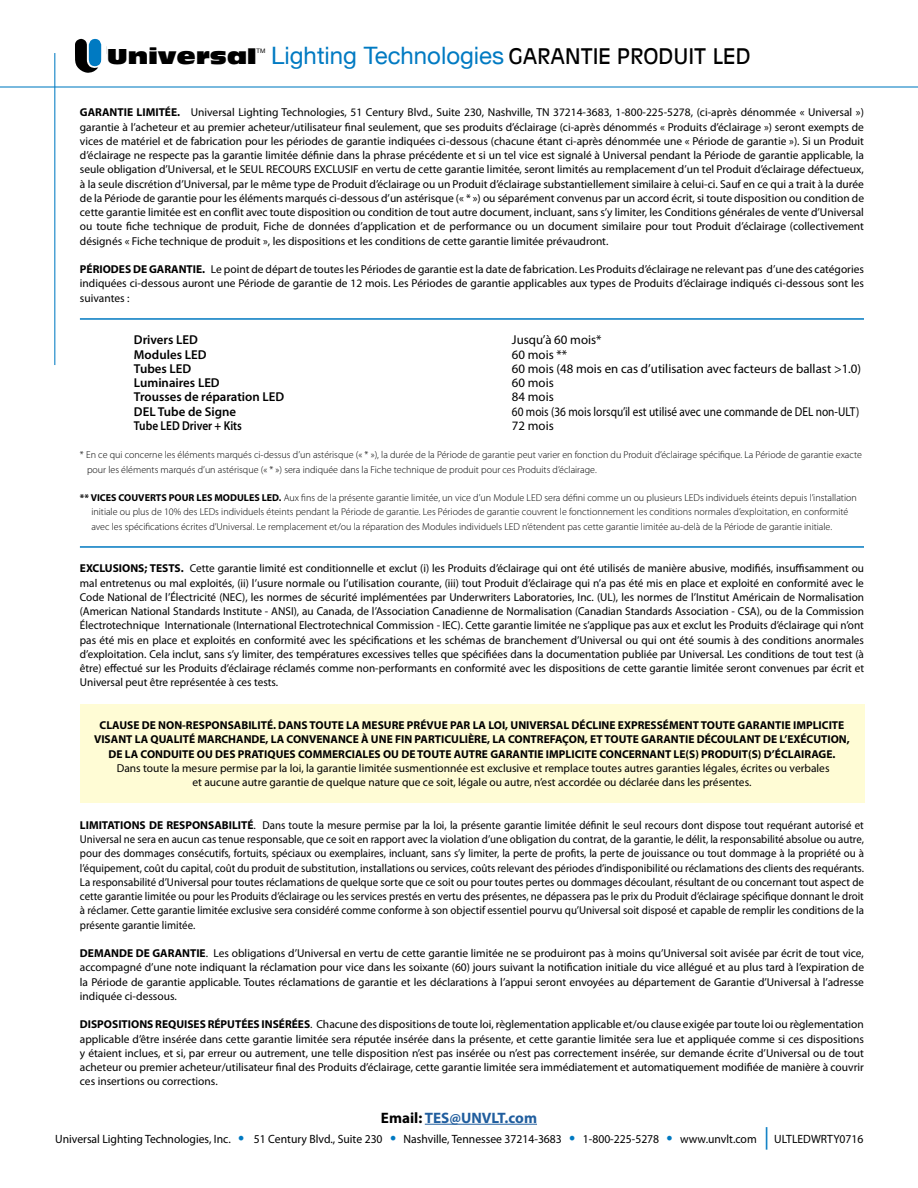
<style>
.page{position:relative;width:918px;height:1188px;background:#fff}
.page>*{position:absolute;margin:0;border:0;box-sizing:border-box;transform-origin:0 0}
.t1{font:24px "Helvetica Neue";color:#007ac2}
.t2{font:21px "Antique Olive Std Nord";color:#000}
.t3{font:700 15.15px "Myriad Pro";color:#215e9e}
.t4{font:12.9px "Myriad Pro";color:#000}
.t5{font:600 12.9px "Myriad Pro";color:#000}
.t6{font:12.9px "Myriad Pro";color:#000;scale:.88 1}
.t7{font:600 12.9px "Myriad Pro";color:#000;scale:.88 1}
.t8{font:12px "Myriad Pro";color:#000}
.t9{font:11.4px/14.2px "Myriad Pro";color:#000;text-align:justify}
.t10{font:700 11.4px/14.2px "Myriad Pro";color:#000;text-align:center}
.t11{font:300 10.05px/14.2px "Myriad Pro";color:#000}
.t12{font:6.15px "Helvetica Neue";color:#000}
.s1{font-family:"Antique Olive";font-size:21px;color:#000}
.s2{font-weight:700}
.s3{color:#000}
.s4{font-size:22.5px;color:#0079c1}
</style>
<div class="page">
<div style="left:80px;top:704px;width:785px;height:99px;background:#fffcd5"></div>
<svg style="left:75px;top:38px;width:32px;height:35px"></svg>
<hr style="left:54px;top:53px;width:2px;height:312px;background:#007ac2">
<hr style="left:0;top:86px;width:918px;height:2px;background:#007ac2">
<hr style="left:425px;top:1124px;width:112px;height:1px;background:#215e9e">
<hr style="left:80px;top:318px;width:784px;height:2px;background:#0079c1">
<hr style="left:80px;top:546px;width:784px;height:2px;background:#0079c1">
<h2 class="t2" style="left:107px;top:44px;width:151px">Universal</h2>
<p class="t12" style="left:257px;top:46px;width:10px">TM</p>
<h1 class="t1" style="left:271px;top:39px;width:481px">Lighting Technologies <span class="s1">GARANTIE PRODUIT LED</span></h1>
<p class="t9" style="left:80px;top:106px;width:786px"><span class="s2">GARANTIE LIMITÉE.</span> Universal Lighting Technologies, 51 Century Blvd., Suite 230, Nashville, TN 37214-3683, 1-800-225-5278, (ci-après dénommée « Universal ») garantie à l’acheteur et au premier acheteur/utilisateur final seulement, que ses produits d’éclairage (ci-après dénommés « Produits d’éclairage ») seront exempts de vices de matériel et de fabrication pour les périodes de garantie indiquées ci-dessous (chacune étant ci-après dénommée une « Période de garantie »). Si un Produit d’éclairage ne respecte pas la garantie limitée définie dans la phrase précédente et si un tel vice est signalé à Universal pendant la Période de garantie applicable, la seule obligation d’Universal, et le SEUL RECOURS EXCLUSIF en vertu de cette garantie limitée, seront limités au remplacement d’un tel Produit d’éclairage défectueux, à la seule discrétion d’Universal, par le même type de Produit d’éclairage ou un Produit d’éclairage substantiellement similaire à celui-ci. Sauf en ce qui a trait à la durée de la Période de garantie pour les éléments marqués ci-dessous d’un astérisque (« * ») ou séparément convenus par un accord écrit, si toute disposition ou condition de cette garantie limitée est en conflit avec toute disposition ou condition de tout autre document, incluant, sans s’y limiter, les Conditions générales de vente d’Universal ou toute fiche technique de produit, Fiche de données d’application et de performance ou un document similaire pour tout Produit d’éclairage (collectivement désignés « Fiche technique de produit », les dispositions et les conditions de cette garantie limitée prévaudront.</p>
<p class="t9" style="left:80px;top:262px;width:786px"><span class="s2">PÉRIODES DE GARANTIE.</span> Le point de départ de toutes les Périodes de garantie est la date de fabrication. Les Produits d’éclairage ne relevant pas d’une des catégories indiquées ci-dessous auront une Période de garantie de 12 mois. Les Périodes de garantie applicables aux types de Produits d’éclairage indiqués ci-dessous sont les suivantes :</p>
<p class="t5" style="left:134px;top:333px;width:66px">Drivers LED</p>
<p class="t4" style="left:512px;top:333px;width:91px">Jusqu’à 60 mois*</p>
<p class="t5" style="left:134px;top:347px;width:74px">Modules LED</p>
<p class="t4" style="left:512px;top:347px;width:57px">60 mois **</p>
<p class="t5" style="left:134px;top:361px;width:59px">Tubes LED</p>
<p class="t4" style="left:512px;top:362px;width:351px">60 mois (48 mois en cas d’utilisation avec facteurs de ballast &gt;1.0)</p>
<p class="t5" style="left:134px;top:376px;width:87px">Luminaires LED</p>
<p class="t4" style="left:512px;top:376px;width:43px">60 mois</p>
<p class="t5" style="left:134px;top:390px;width:152px">Trousses de réparation LED</p>
<p class="t4" style="left:512px;top:390px;width:43px">84 mois</p>
<p class="t5" style="left:134px;top:404px;width:104px">DEL Tube de Signe</p>
<p class="t6" style="left:512px;top:404px;width:396px">60 mois (36 mois lorsqu’il est utilisé avec une commande de DEL non-ULT)</p>
<p class="t7" style="left:134px;top:418px;width:124px">Tube LED Driver + Kits</p>
<p class="t4" style="left:512px;top:419px;width:43px">72 mois</p>
<p class="t11" style="left:87px;top:448px;width:776px;text-indent:-7px">* En ce qui concerne les éléments marqués ci-dessus d’un astérisque (« * »), la durée de la Période de garantie peut varier en fonction du Produit d’éclairage spécifique. La Période de garantie exacte pour les éléments marqués d’un astérisque (« * ») sera indiquée dans la Fiche technique de produit pour ces Produits d’éclairage.</p>
<p class="t11" style="left:91px;top:491px;width:767px;text-indent:-11px"><span class="s2">** VICES COUVERTS POUR LES MODULES LED.</span> Aux fins de la présente garantie limitée, un vice d’un Module LED sera défini comme un ou plusieurs LEDs individuels éteints depuis l’installation initiale ou plus de 10% des LEDs individuels éteints pendant la Période de garantie. Les Périodes de garantie couvrent le fonctionnement les conditions normales d’exploitation, en conformité avec les spécifications écrites d’Universal. Le remplacement et/ou la réparation des Modules individuels LED n’étendent pas cette garantie limitée au-delà de la Période de garantie initiale.</p>
<p class="t9" style="left:80px;top:562px;width:786px"><span class="s2">EXCLUSIONS; TESTS.</span> Cette garantie limité est conditionnelle et exclut (i) les Produits d’éclairage qui ont été utilisés de manière abusive, modifiés, insuffisamment ou mal entretenus ou mal exploités, (ii) l’usure normale ou l’utilisation courante, (iii) tout Produit d’éclairage qui n’a pas été mis en place et exploité en conformité avec le Code National de l’Électricité (NEC), les normes de sécurité implémentées par Underwriters Laboratories, Inc. (UL), les normes de l’Institut Américain de Normalisation (American National Standards Institute - ANSI), au Canada, de l’Association Canadienne de Normalisation (Canadian Standards Association - CSA), ou de la Commission Électrotechnique Internationale (International Electrotechnical Commission - IEC). Cette garantie limitée ne s’applique pas aux et exclut les Produits d’éclairage qui n’ont pas été mis en place et exploités en conformité avec les spécifications et les schémas de branchement d’Universal ou qui ont été soumis à des conditions anormales d’exploitation. Cela inclut, sans s’y limiter, des températures excessives telles que spécifiées dans la documentation publiée par Universal. Les conditions de tout test (à être) effectué sur les Produits d’éclairage réclamés comme non-performants en conformité avec les dispositions de cette garantie limitée seront convenues par écrit et Universal peut être représentée à ces tests.</p>
<p class="t10" style="left:94px;top:718px;width:757px">CLAUSE DE NON-RESPONSABILITÉ. DANS TOUTE LA MESURE PRÉVUE PAR LA LOI, UNIVERSAL DÉCLINE EXPRESSÉMENT TOUTE GARANTIE IMPLICITE<br>VISANT LA QUALITÉ MARCHANDE, LA CONVENANCE À UNE FIN PARTICULIÈRE, LA CONTREFAÇON, ET TOUTE GARANTIE DÉCOULANT DE L’EXÉCUTION,<br>DE LA CONDUITE OU DES PRATIQUES COMMERCIALES OU DE TOUTE AUTRE GARANTIE IMPLICITE CONCERNANT LE(S) PRODUIT(S) D’ÉCLAIRAGE.</p>
<p class="t9" style="left:117px;top:761px;width:714px;text-align:center">Dans toute la mesure permise par la loi, la garantie limitée susmentionnée est exclusive et remplace toutes autres garanties légales, écrites ou verbales et aucune autre garantie de quelque nature que ce soit, légale ou autre, n’est accordée ou déclarée dans les présentes.</p>
<p class="t9" style="left:80px;top:818px;width:786px"><span class="s2">LIMITATIONS DE RESPONSABILITÉ</span>. Dans toute la mesure permise par la loi, la présente garantie limitée définit le seul recours dont dispose tout requérant autorisé et Universal ne sera en aucun cas tenue responsable, que ce soit en rapport avec la violation d’une obligation du contrat, de la garantie, le délit, la responsabilité absolue ou autre, pour des dommages consécutifs, fortuits, spéciaux ou exemplaires, incluant, sans s’y limiter, la perte de profits, la perte de jouissance ou tout dommage à la propriété ou à l’équipement, coût du capital, coût du produit de substitution, installations ou services, coûts relevant des périodes d’indisponibilité ou réclamations des clients des requérants.<br>La responsabilité d’Universal pour toutes réclamations de quelque sorte que ce soit ou pour toutes pertes ou dommages découlant, résultant de ou concernant tout aspect de cette garantie limitée ou pour les Produits d’éclairage ou les services prestés en vertu des présentes, ne dépassera pas le prix du Produit d’éclairage spécifique donnant le droit à réclamer. Cette garantie limitée exclusive sera considéré comme conforme à son objectif essentiel pourvu qu’Universal soit disposé et capable de remplir les conditions de la présente garantie limitée.</p>
<p class="t9" style="left:80px;top:946px;width:786px"><span class="s2">DEMANDE DE GARANTIE</span>. Les obligations d’Universal en vertu de cette garantie limitée ne se produiront pas à moins qu’Universal soit avisée par écrit de tout vice, accompagné d’une note indiquant la réclamation pour vice dans les soixante (60) jours suivant la notification initiale du vice allégué et au plus tard à l’expiration de la Période de garantie applicable. Toutes réclamations de garantie et les déclarations à l’appui seront envoyées au département de Garantie d’Universal à l’adresse indiquée ci-dessous.</p>
<p class="t9" style="left:80px;top:1018px;width:786px"><span class="s2">DISPOSITIONS REQUISES RÉPUTÉES INSÉRÉES</span>. Chacune des dispositions de toute loi, règlementation applicable et/ou clause exigée par toute loi ou règlementation applicable d’être insérée dans cette garantie limitée sera réputée insérée dans la présente, et cette garantie limitée sera lue et appliquée comme si ces dispositions y étaient inclues, et si, par erreur ou autrement, une telle disposition n’est pas insérée ou n’est pas correctement insérée, sur demande écrite d’Universal ou de tout acheteur ou premier acheteur/utilisateur final des Produits d’éclairage, cette garantie limitée sera immédiatement et automatiquement modifiée de manière à couvrir ces insertions ou corrections.</p>
<h3 class="t3" style="left:381px;top:1109px;width:158px"><span class="s3">Email:</span> TES@UNVLT.com</h3>
<p class="t8" style="left:55px;top:1132px;width:810px">Universal Lighting Technologies, Inc. <span class="s4">•</span> 51 Century Blvd., Suite 230 <span class="s4">•</span> Nashville, Tennessee 37214-3683 <span class="s4">•</span> 1-800-225-5278 <span class="s4">•</span> www.unvlt.com <span class="s4">|</span> ULTLEDWRTY0716</p>
</div>
